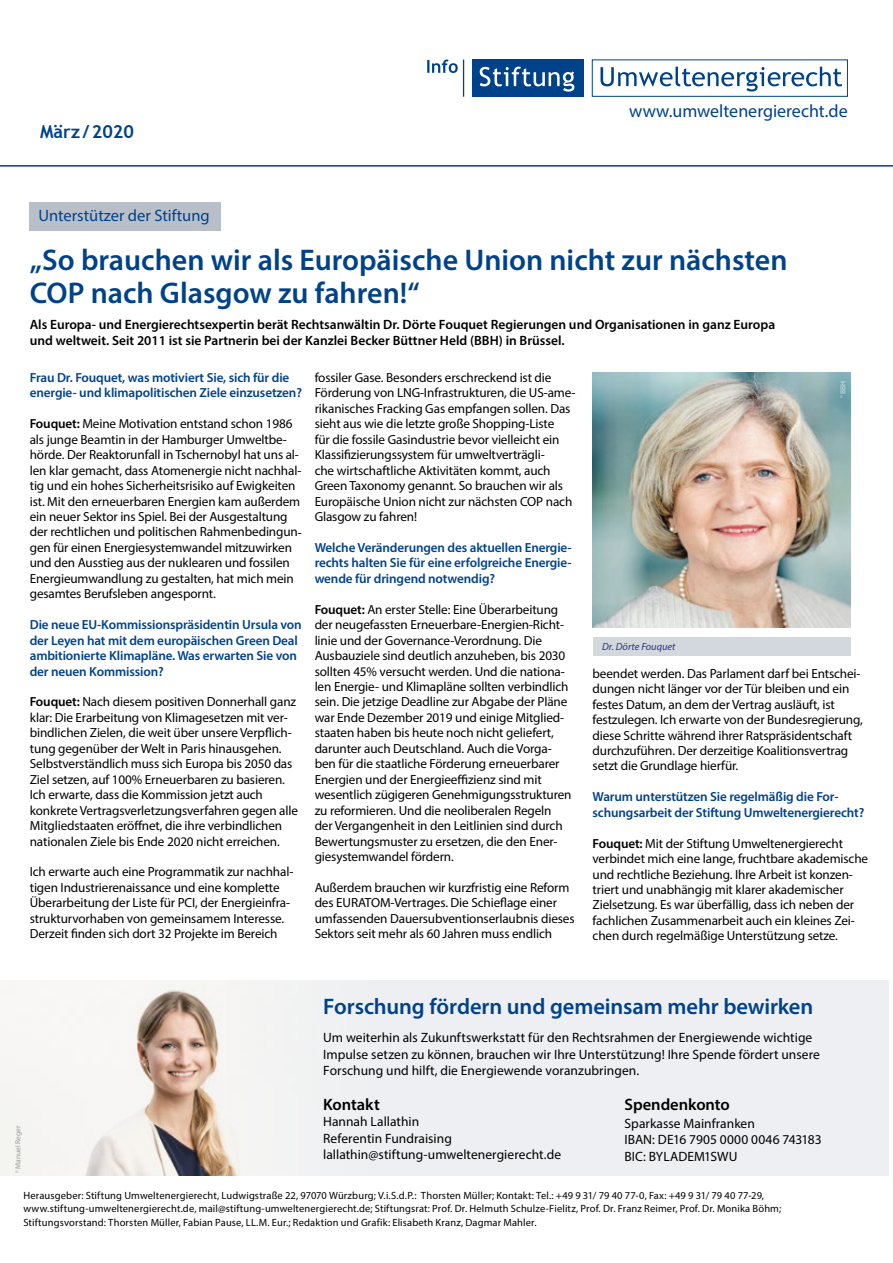
<style>
.page{position:relative;width:893px;height:1263px;background:#fff}
.page>*{position:absolute;margin:0;border:0;box-sizing:border-box;transform-origin:0 0}
.t1{font:600 30px/33px "Myriad Pro";color:#004289}
.t2{font:600 22.5px "Myriad Pro";letter-spacing:-.005em;color:#004289}
.t3{font:18px "Myriad Pro";color:#004289}
.t4{font:700 18px "Trebuchet MS";color:#004289}
.t5{font:16.5px "Myriad Pro";color:#004289}
.t6{font:600 16.5px "Myriad Pro";color:#000}
.t7{font:13.5px/16.5px "Myriad Pro";letter-spacing:.005em;color:#000}
.t8{font:600 13.5px/16.2px "Myriad Pro";color:#000}
.t9{font:13.2px/15.5px "Myriad Pro";letter-spacing:-.01em;color:#000}
.t10{font:600 13.2px/15.5px "Myriad Pro";letter-spacing:-.01em;color:#004289}
.t11{font:10.5px/13.5px "Myriad Pro";letter-spacing:.01em;color:#000}
.t12{font:italic 10.35px "Myriad Pro";color:#283583}
.t13{font:7.5px "Myriad Pro";color:#757474}
.t14{font:7.5px "Myriad Pro";color:#fff}
.s1{font-weight:600}
</style>
<div class="page">
<hr style="left:0;top:165px;width:893px;height:2px;background:#004289">
<div style="left:472px;top:60px;width:111px;height:37px;background:#004289"></div>
<svg style="left:479px;top:67px;width:96px;height:25px"></svg>
<div style="left:592px;top:60px;width:256px;height:37px;border:1px solid #004289"></div>
<svg style="left:600px;top:67px;width:242px;height:25px"></svg>
<svg style="left:427px;top:60px;width:31px;height:13px"></svg>
<hr style="left:463px;top:60px;width:1px;height:37px;background:#004289">
<div style="left:0;top:980px;width:889px;height:196px;background:#edeff2"></div>
<img style="left:0;top:980px;width:238px;height:196px">
<div style="left:30px;top:202px;width:191px;height:28px;background:#b8bfc9"></div>
<img style="left:593px;top:372px;width:257px;height:255px">
<div style="left:593px;top:637px;width:257px;height:18px;background:#d3d8df"></div>
<h3 class="t4" style="left:40px;top:121px;width:95px">März/2020</h3>
<h3 class="t3" style="left:629px;top:100px;width:220px">www.umweltenergierecht.de</h3>
<p class="t5" style="left:38px;top:205px;width:173px">Unterstützer der Stiftung</p>
<h1 class="t1" style="left:30px;top:242px;width:759px">„So brauchen wir als Europäische Union nicht zur nächsten<br>COP nach Glasgow zu fahren!“</h1>
<p class="t8" style="left:30px;top:316px;width:747px">Als Europa- und Energierechtsexpertin berät Rechtsanwältin Dr. Dörte Fouquet Regierungen und Organisationen in ganz Europa und weltweit. Seit 2011 ist sie Partnerin bei der Kanzlei Becker Büttner Held (BBH) in Brüssel.</p>
<p class="t10" style="left:30px;top:369px;width:274px">Frau Dr. Fouquet, was motiviert Sie, sich für die energie- und klimapolitischen Ziele einzusetzen?</p>
<p class="t9" style="left:30px;top:416px;width:274px"><span class="s1">Fouquet:</span> Meine Motivation entstand schon 1986 als junge Beamtin in der Hamburger Umweltbe&shy;hörde. Der Reaktorunfall in Tschernobyl hat uns al&shy;len klar gemacht, dass Atomenergie nicht nachhal&shy;tig und ein hohes Sicherheitsrisiko auf Ewigkeiten ist. Mit den erneuerbaren Energien kam außerdem ein neuer Sektor ins Spiel. Bei der Ausgestaltung der rechtlichen und politischen Rahmenbedingun&shy;gen für einen Energiesystemwandel mitzuwirken und den Ausstieg aus der nuklearen und fossilen Energieumwandlung zu gestalten, hat mich mein gesamtes Berufsleben angespornt.</p>
<p class="t10" style="left:30px;top:617px;width:274px">Die neue EU-Kommissionspräsidentin Ursula von der Leyen hat mit dem europäischen Green Deal ambitionierte Klimapläne. Was erwarten Sie von der neuen Kommission?</p>
<p class="t9" style="left:30px;top:694px;width:270px"><span class="s1">Fouquet:</span> Nach diesem positiven Donnerhall ganz klar: Die Erarbeitung von Klimagesetzen mit ver&shy;bindlichen Zielen, die weit über unsere Verpflich&shy;tung gegenüber der Welt in Paris hinausgehen.<br>Selbstverständlich muss sich Europa bis 2050 das Ziel setzen, auf 100% Erneuerbaren zu basieren.<br>Ich erwarte, dass die Kommission jetzt auch konkrete Vertragsverletzungsverfahren gegen alle Mitgliedstaaten eröffnet, die ihre verbindlichen nationalen Ziele bis Ende 2020 nicht erreichen.</p>
<p class="t9" style="left:30px;top:864px;width:265px">Ich erwarte auch eine Programmatik zur nachhal&shy;tigen Industrierenaissance und eine komplette Überarbeitung der Liste für PCI, der Energieinfra&shy;strukturvorhaben von gemeinsamem Interesse.<br>Derzeit finden sich dort 32 Projekte im Bereich</p>
<p class="t9" style="left:315px;top:370px;width:263px">fossiler Gase. Besonders erschreckend ist die Förderung von LNG-Infrastrukturen, die US-ame&shy;rikanisches Fracking Gas empfangen sollen. Das sieht aus wie die letzte große Shopping-Liste<br>für die fossile Gasindustrie bevor vielleicht ein Klassifizierungssystem für umweltverträgli-<br>che wirtschaftliche Aktivitäten kommt, auch Green Taxonomy genannt. So brauchen wir als Europäische Union nicht zur nächsten COP nach Glasgow zu fahren!</p>
<p class="t10" style="left:315px;top:539px;width:259px;text-align:justify">Welche Veränderungen des aktuellen Energie&shy;rechts halten Sie für eine erfolgreiche Energie&shy;wende für dringend notwendig?</p>
<p class="t9" style="left:315px;top:601px;width:258px"><span class="s1">Fouquet:</span> An erster Stelle: Eine Überarbeitung der neugefassten Erneuerbare-Energien-Richt&shy;linie und der Governance-Verordnung. Die Ausbauziele sind deutlich anzuheben, bis 2030 sollten 45% versucht werden. Und die nationa&shy;len Energie- und Klimapläne sollten verbindlich sein. Die jetzige Deadline zur Abgabe der Pläne war Ende Dezember 2019 und einige Mitglied&shy;staaten haben bis heute noch nicht geliefert, darunter auch Deutschland. Auch die Vorga&shy;ben für die staatliche Förderung erneuerbarer Energien und der Energieeffizienz sind mit wesentlich zügigeren Genehmigungsstrukturen zu reformieren. Und die neoliberalen Regeln der Vergangenheit in den Leitlinien sind durch Bewertungsmuster zu ersetzen, die den Ener&shy;giesystemwandel fördern.</p>
<p class="t9" style="left:315px;top:879px;width:261px">Außerdem brauchen wir kurzfristig eine Reform des EURATOM-Vertrages. Die Schieflage einer umfassenden Dauersubventionserlaubnis dieses Sektors seit mehr als 60 Jahren muss endlich</p>
<p class="t12" style="left:602px;top:640px;width:75px">Dr. Dörte Fouquet</p>
<p class="t14" style="left:838px;top:398px;width:18px;rotate:-90deg"><sup>©</sup> BBH</p>
<p class="t9" style="left:593px;top:665px;width:272px">beendet werden. Das Parlament darf bei Entschei&shy;dungen nicht länger vor der Tür bleiben und ein festes Datum, an dem der Vertrag ausläuft, ist festzulegen. Ich erwarte von der Bundesregierung, diese Schritte während ihrer Ratspräsidentschaft durchzuführen. Der derzeitige Koalitionsvertrag setzt die Grundlage hierfür.</p>
<p class="t10" style="left:593px;top:789px;width:273px">Warum unterstützen Sie regelmäßig die For&shy;schungsarbeit der Stiftung Umweltenergierecht?</p>
<p class="t9" style="left:593px;top:835px;width:277px"><span class="s1">Fouquet:</span> Mit der Stiftung Umweltenergierecht verbindet mich eine lange, fruchtbare akademische und rechtliche Beziehung. Ihre Arbeit ist konzen&shy;triert und unabhängig mit klarer akademischer Zielsetzung. Es war überfällig, dass ich neben der fachlichen Zusammenarbeit auch ein kleines Zei&shy;chen durch regelmäßige Unterstützung setze.</p>
<p class="t13" style="left:13px;top:1173px;width:49px;rotate:-90deg"><sup>©</sup> Manuel Reger</p>
<h2 class="t2" style="left:323px;top:992px;width:492px">Forschung fördern und gemeinsam mehr bewirken</h2>
<p class="t7" style="left:323px;top:1029px;width:498px">Um weiterhin als Zukunftswerkstatt für den Rechtsrahmen der Energiewende wichtige<br>Impulse setzen zu können, brauchen wir Ihre Unterstützung! Ihre Spende fördert unsere<br>Forschung und hilft, die Energiewende voranzubringen.</p>
<p class="t6" style="left:323px;top:1093px;width:58px">Kontakt</p>
<p class="t7" style="left:323px;top:1113px;width:239px">Hannah Lallathin<br>Referentin Fundraising lallathin@stiftung-umweltenergierecht.de</p>
<p class="t6" style="left:625px;top:1093px;width:107px">Spendenkonto</p>
<p class="t7" style="left:625px;top:1114px;width:199px">Sparkasse Mainfranken<br>IBAN: DE16 7905 0000 0046 743183<br>BIC: BYLADEM1SWU</p>
<p class="t11" style="left:23px;top:1188px;width:759px">Herausgeber: Stiftung Umweltenergierecht, Ludwigstraße 22, 97070 Würzburg; V.i.S.d.P.: Thorsten Müller; Kontakt: Tel.: +49 9 31/ 79 40 77-0, Fax: +49 9 31/ 79 40 77-29, www.stiftung-umweltenergierecht.de, mail@stiftung-umweltenergierecht.de; Stiftungsrat: Prof. Dr. Helmuth Schulze-Fielitz, Prof. Dr. Franz Reimer, Prof. Dr. Monika Böhm;<br>Stiftungsvorstand: Thorsten Müller, Fabian Pause, LL.M. Eur.; Redaktion und Grafik: Elisabeth Kranz, Dagmar Mahler.</p>
</div>
